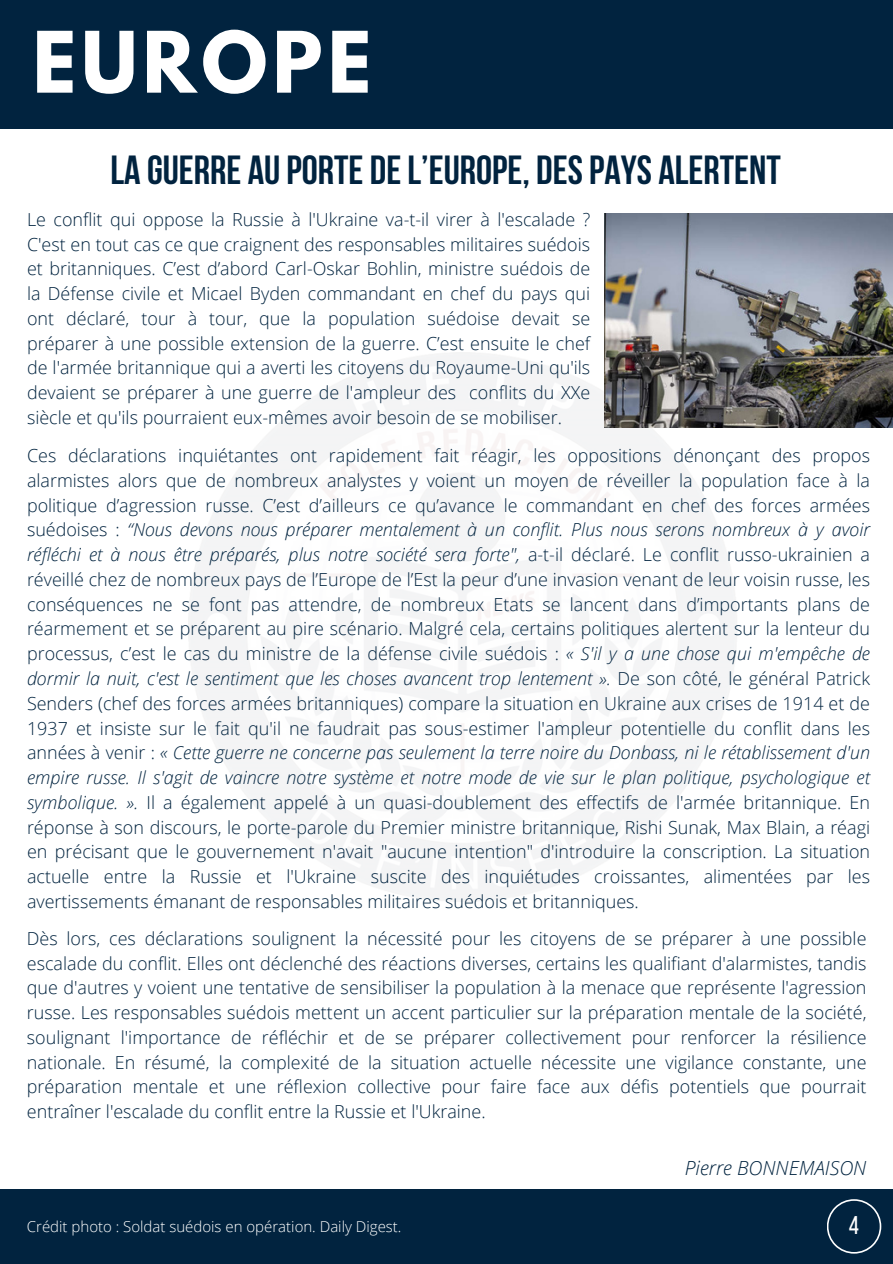
<style>
.page{position:relative;width:893px;height:1264px;background:#fff}
.page>*{position:absolute;margin:0;border:0;box-sizing:border-box;transform-origin:0 0}
.t1{font:700 75px "League Spartan";letter-spacing:.07em;color:#fff}
.t2{font:700 40.5px "Bebas Neue";color:#01233f}
.t3{font:25.5px "Bebas Neue";color:#fff}
.t4{font:italic 300 19.5px "Open Sans";color:#01233f}
.t5{font:300 18px/24.8px "Open Sans";color:#01233f;text-align:justify}
.t6{font:300 15px "Open Sans";color:#fff}
.s1{font-style:italic}
</style>
<div class="page">
<div style="left:0;top:0;width:892px;height:128px;background:#01233f"></div>
<img style="left:188px;top:352px;width:549px;height:549px">
<div style="left:0;top:1188px;width:892px;height:75px;background:#01233f"></div>
<svg style="left:827px;top:1199px;width:54px;height:54px"></svg>
<img style="left:604px;top:214px;width:288px;height:213px">
<h3 class="t1" style="left:33px;top:25px;width:340px">EUROPE</h3>
<h3 class="t2" style="left:110px;top:153px;width:671px">LA GUERRE AU PORTE DE L’EUROPE, DES PAYS ALERTENT</h3>
<h1 class="t5" style="left:27px;top:206px;width:564px">Le conflit qui oppose la Russie à l'Ukraine va-t-il virer à l'escalade ?<br>C'est en tout cas ce que craignent des responsables militaires suédois et britanniques. C’est d’abord Carl-Oskar Bohlin, ministre suédois de la Défense civile et Micael Byden commandant en chef du pays qui ont déclaré, tour à tour, que la population suédoise devait se préparer à une possible extension de la guerre. C’est ensuite le chef de l'armée britannique qui a averti les citoyens du Royaume-Uni qu'ils devaient se préparer à une guerre de l'ampleur des conflits du XXe siècle et qu'ils pourraient eux-mêmes avoir besoin de se mobiliser.</h1>
<p class="t5" style="left:27px;top:443px;width:844px">Ces déclarations inquiétantes ont rapidement fait réagir, les oppositions dénonçant des propos alarmistes alors que de nombreux analystes y voient un moyen de réveiller la population face à la politique d’agression russe. C’est d’ailleurs ce qu’avance le commandant en chef des forces armées suédoises : <span class="s1">“Nous devons nous préparer mentalement à un conflit. Plus nous serons nombreux à y avoir réfléchi et à nous être préparés, plus notre société sera forte",</span> a-t-il déclaré. Le conflit russo-ukrainien a réveillé chez de nombreux pays de l’Europe de l’Est la peur d’une invasion venant de leur voisin russe, les conséquences ne se font pas attendre, de nombreux Etats se lancent dans d’importants plans de réarmement et se préparent au pire scénario. Malgré cela, certains politiques alertent sur la lenteur du processus, c’est le cas du ministre de la défense civile suédois : <span class="s1">« S'il y a une chose qui m'empêche de dormir la nuit, c'est le sentiment que les choses avancent trop lentement ».</span> De son côté, le général Patrick Senders (chef des forces armées britanniques) compare la situation en Ukraine aux crises de 1914 et de 1937 et insiste sur le fait qu'il ne faudrait pas sous-estimer l'ampleur potentielle du conflit dans les années à venir : <span class="s1">« Cette guerre ne concerne pas seulement la terre noire du Donbass, ni le rétablissement d'un empire russe. Il s'agit de vaincre notre système et notre mode de vie sur le plan politique, psychologique et symbolique. ».</span> Il a également appelé à un quasi-doublement des effectifs de l'armée britannique. En réponse à son discours, le porte-parole du Premier ministre britannique, Rishi Sunak, Max Blain, a réagi en précisant que le gouvernement n'avait "aucune intention" d'introduire la conscription. La situation actuelle entre la Russie et l'Ukraine suscite des inquiétudes croissantes, alimentées par les avertissements émanant de responsables militaires suédois et britanniques.</p>
<h3 class="t5" style="left:27px;top:925px;width:841px">Dès lors, ces déclarations soulignent la nécessité pour les citoyens de se préparer à une possible escalade du conflit. Elles ont déclenché des réactions diverses, certains les qualifiant d'alarmistes, tandis que d'autres y voient une tentative de sensibiliser la population à la menace que représente l'agression russe. Les responsables suédois mettent un accent particulier sur la préparation mentale de la société, soulignant l'importance de réfléchir et de se préparer collectivement pour renforcer la résilience nationale. En résumé, la complexité de la situation actuelle nécessite une vigilance constante, une préparation mentale et une réflexion collective pour faire face aux défis potentiels que pourrait entraîner l'escalade du conflit entre la Russie et l'Ukraine.</h3>
<h3 class="t4" style="left:684px;top:1153px;width:183px">Pierre BONNEMAISON</h3>
<p class="t6" style="left:27px;top:1215px;width:376px">Crédit photo : Soldat suédois en opération. Daily Digest.</p>
<p class="t3" style="left:848px;top:1215px;width:12px">4</p>
</div>
